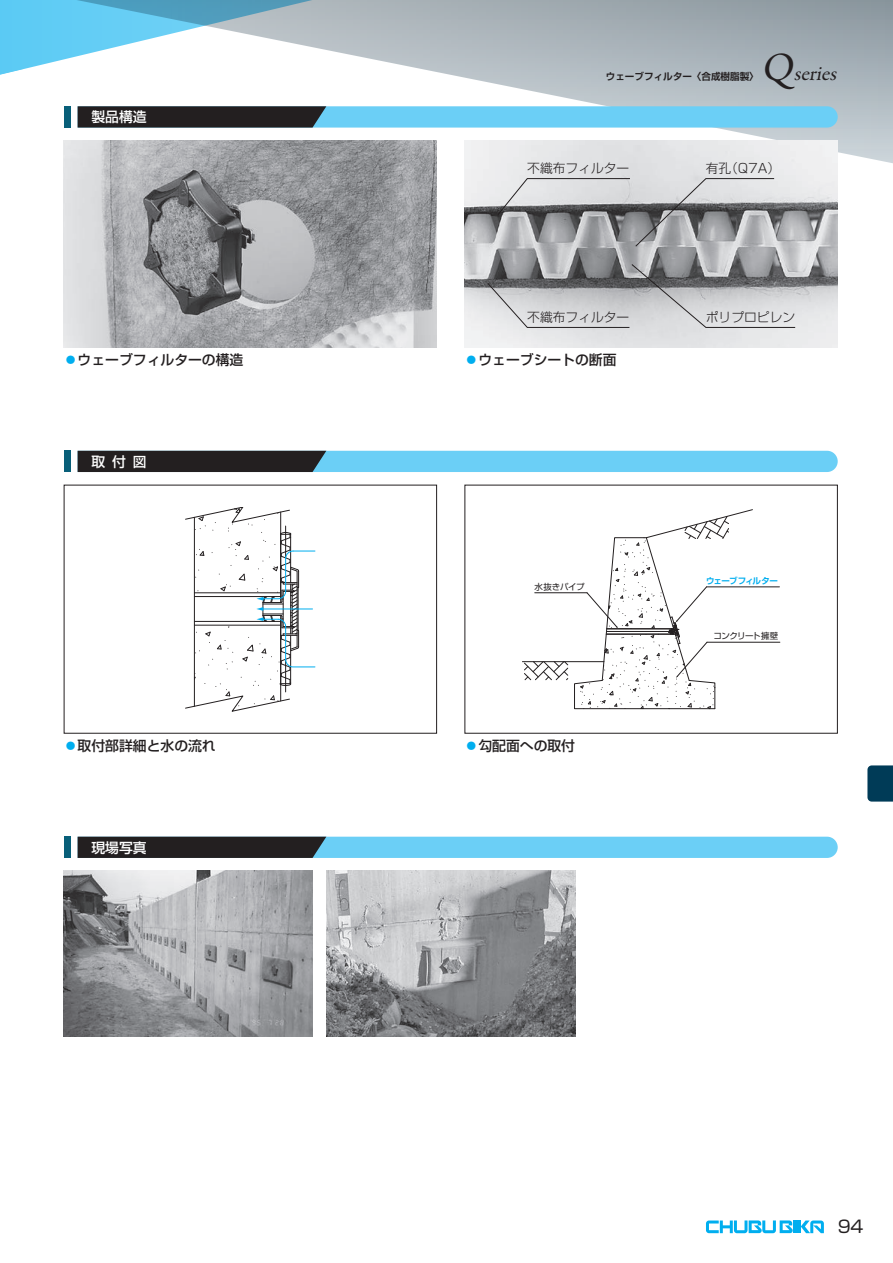
<style>
.page{position:relative;width:893px;height:1263px;background:#fff}
.page>*{position:absolute;margin:0;border:0;box-sizing:border-box;transform-origin:0 0}
.t1{font:italic 21.3px "Garamond Premr Pro";color:#231f20}
.t2{font:16.95px "Shin Go Pro";color:#231f20}
.t3{font:500 13.8px "Shin Go Pro";color:#231f20}
.t4{font:500 13.8px "Shin Go Pro";color:#fff}
.t5{font:300 12.75px "Shin Go Pro";color:#231f20}
.t6{font:700 9.6px "Shin Go Pro De";color:#231f20}
.t7{font:700 8.55px "Shin Go Pro De";letter-spacing:-.08em;color:#00aeef}
.t8{font:8.55px "Shin Go Pro";letter-spacing:-.065em;color:#231f20}
.t9{font:8.55px "Shin Go Pro";letter-spacing:-.04em;color:#231f20}
.s1{font-size:40.35px}
.s2{color:#00aeef}
</style>
<div class="page">
<svg style="left:63px;top:0;width:830px;height:166px"></svg>
<svg style="left:706px;top:1220px;width:118px;height:13px"></svg>
<svg style="left:22px;top:0;width:344px;height:75px"></svg>
<div style="left:0;top:0;width:22px;height:75px;background:#5bcaf4"></div>
<div style="left:64px;top:106px;width:7px;height:22px;background:#085f79"></div>
<svg style="left:78px;top:106px;width:760px;height:22px;background:#5899b3"></svg>
<img style="left:465px;top:140px;width:373px;height:208px">
<img style="left:64px;top:140px;width:373px;height:208px">
<div style="left:64px;top:451px;width:7px;height:21px;background:#085f79"></div>
<svg style="left:78px;top:451px;width:760px;height:21px;background:#5497b2"></svg>
<img style="left:64px;top:871px;width:249px;height:165px">
<img style="left:326px;top:871px;width:249px;height:165px">
<div style="left:64px;top:837px;width:7px;height:21px;background:#085f79"></div>
<svg style="left:78px;top:837px;width:760px;height:21px;background:#5497b2"></svg>
<svg style="left:497px;top:178px;width:277px;height:69px;background:#abacae"></svg>
<svg style="left:487px;top:264px;width:309px;height:64px;background:#aeaeb1"></svg>
<svg style="left:185px;top:507px;width:130px;height:204px"></svg>
<svg style="left:524px;top:662px;width:44px;height:18px"></svg>
<hr style="left:522px;top:661px;width:82px;height:1px;background:#231f20">
<hr style="left:535px;top:592px;width:52px;height:1px;background:#231f20">
<hr style="left:706px;top:587px;width:73px;height:1px;background:#231f20">
<svg style="left:574px;top:509px;width:179px;height:201px"></svg>
<hr style="left:707px;top:642px;width:73px;height:1px;background:#231f20">
<svg style="left:867px;top:765px;width:26px;height:36px"></svg>
<p class="t4" style="left:91px;top:106px;width:57px">製品構造</p>
<h1 class="t1" style="left:761px;top:61px;width:81px"><span class="s1">Q</span>series</h1>
<p class="t6" style="left:606px;top:69px;width:159px">ウェーブフィルター〈合成樹脂製〉　</p>
<p class="t5" style="left:527px;top:157px;width:104px">不織布フィルター</p>
<p class="t5" style="left:706px;top:157px;width:76px">有孔（Q7A）</p>
<p class="t5" style="left:527px;top:306px;width:104px">不織布フィルター</p>
<p class="t5" style="left:706px;top:306px;width:91px">ポリプロピレン</p>
<p class="t3" style="left:64px;top:349px;width:181px"><span class="s2">◦</span>ウェーブフィルターの構造</p>
<p class="t3" style="left:465px;top:349px;width:154px"><span class="s2">◦</span>ウェーブシートの断面</p>
<p class="t4" style="left:91px;top:450px;width:57px">取 付 図</p>
<p class="t9" style="left:534px;top:579px;width:52px">水抜きパイプ</p>
<p class="t3" style="left:64px;top:734px;width:154px"><span class="s2">◦</span>取付部詳細と水の流れ</p>
<p class="t3" style="left:465px;top:734px;width:112px"><span class="s2">◦</span>勾配面への取付</p>
<p class="t4" style="left:91px;top:836px;width:57px">現場写真</p>
<p class="t7" style="left:706px;top:573px;width:73px">ウェーブフィルター</p>
<p class="t8" style="left:713px;top:629px;width:67px">コンクリート擁壁</p>
<p class="t2" style="left:838px;top:1213px;width:27px">94</p>
</div>
